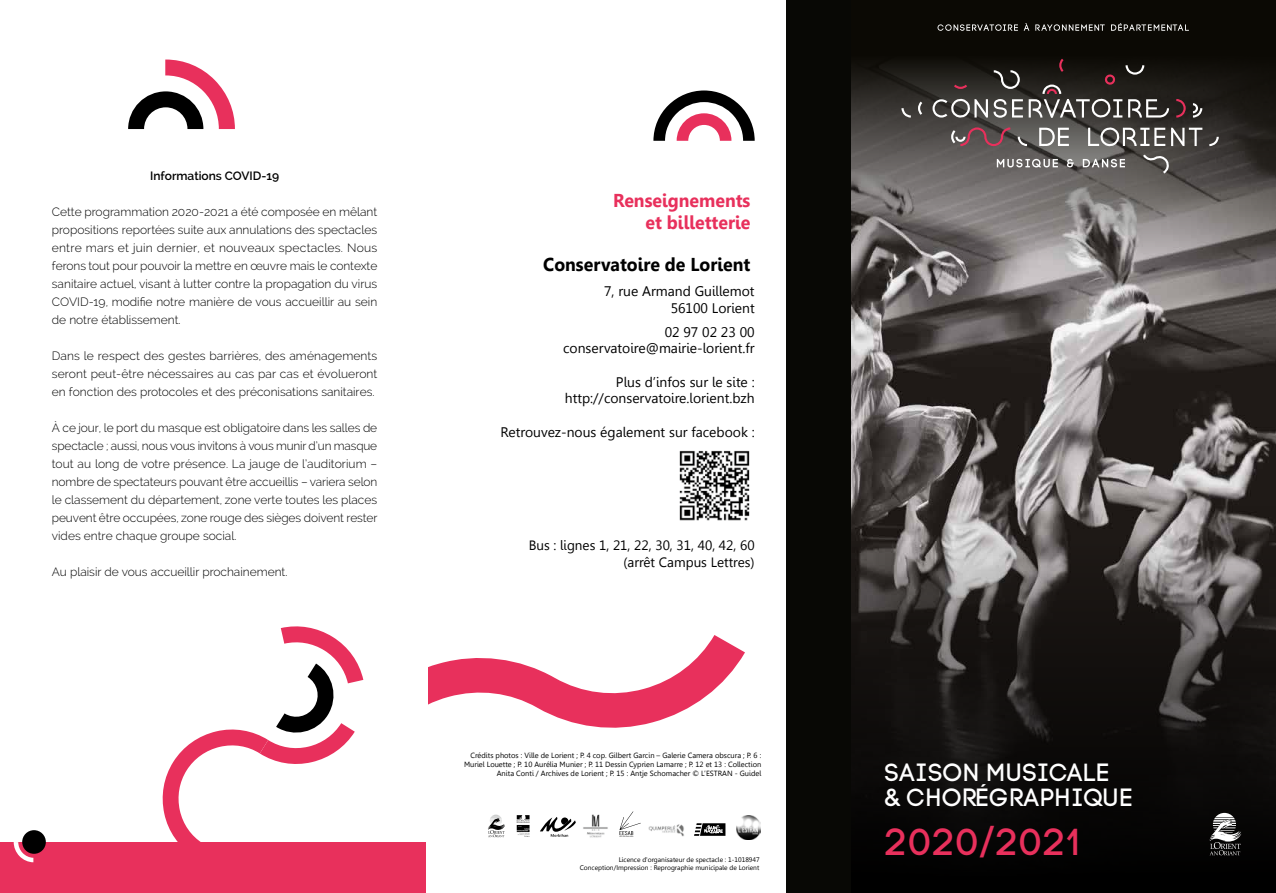
<style>
.page{position:relative;width:1276px;height:893px;background:#fff}
.page>*{position:absolute;margin:0;border:0;box-sizing:border-box;transform-origin:0 0}
.t1{font:37.5px "Code Pro LC";letter-spacing:.02em;color:#e8305c}
.t2{font:24.75px/24.8px "Code Pro LC";color:#fff}
.t3{font:700 18.6px/21.3px "Gisha";color:#e8305c;text-align:right;scale:.95 1}
.t4{font:700 18.6px "Gisha";color:#000;scale:.95 1}
.t5{font:13.8px/16.6px "Gisha";color:#000;text-align:right}
.t6{font:13.5px/16px "Gisha";color:#000;text-align:right}
.t7{font:300 12px/18px "Raleway";color:#000;text-align:justify}
.t8{font:600 12px "Raleway";color:#000}
.t9{font:7.5px/9px "Gisha";color:#000;text-align:right}
.t10{font:6.6px "Gisha";color:#000}
</style>
<div class="page">
<div style="left:850px;top:0;width:426px;height:893px;background:#0b0904"></div>
<img style="left:851px;top:58px;width:425px;height:448px">
<svg style="left:851px;top:506px;width:425px;height:387px"></svg>
<svg style="left:1209px;top:813px;width:32px;height:42px"></svg>
<svg style="left:1176px;top:99px;width:9px;height:19px"></svg>
<svg style="left:1171px;top:128px;width:31px;height:18px"></svg>
<svg style="left:1088px;top:127px;width:77px;height:19px"></svg>
<svg style="left:997px;top:159px;width:61px;height:8px"></svg>
<svg style="left:1066px;top:159px;width:7px;height:8px"></svg>
<svg style="left:1082px;top:159px;width:43px;height:8px"></svg>
<svg style="left:1143px;top:155px;width:26px;height:19px"></svg>
<svg style="left:1209px;top:137px;width:9px;height:9px"></svg>
<svg style="left:918px;top:102px;width:4px;height:13px"></svg>
<svg style="left:901px;top:108px;width:10px;height:10px"></svg>
<svg style="left:932px;top:59px;width:237px;height:59px"></svg>
<svg style="left:951px;top:127px;width:59px;height:19px"></svg>
<svg style="left:1039px;top:128px;width:30px;height:18px"></svg>
<svg style="left:1017px;top:137px;width:10px;height:9px"></svg>
<svg style="left:1193px;top:103px;width:9px;height:15px"></svg>
<svg style="left:937px;top:23px;width:252px;height:8px"></svg>
<svg style="left:653px;top:90px;width:101px;height:51px"></svg>
<svg style="left:428px;top:635px;width:317px;height:205px"></svg>
<div style="left:786px;top:0;width:64px;height:893px;background:#080805"></div>
<img style="left:679px;top:450px;width:71px;height:71px">
<svg style="left:540px;top:817px;width:36px;height:20px"></svg>
<svg style="left:561px;top:817px;width:7px;height:8px"></svg>
<svg style="left:488px;top:815px;width:17px;height:22px"></svg>
<svg style="left:516px;top:815px;width:13px;height:22px"></svg>
<img style="left:581px;top:812px;width:28px;height:28px">
<svg style="left:619px;top:811px;width:22px;height:26px"></svg>
<img style="left:649px;top:823px;width:36px;height:14px">
<svg style="left:694px;top:823px;width:31px;height:13px"></svg>
<img style="left:736px;top:815px;width:24px;height:24px">
<div style="left:0;top:842px;width:425px;height:51px;background:#e8305c"></div>
<div style="left:22px;top:830px;width:24px;height:24px;background:#000;border-radius:50%"></div>
<svg style="left:14px;top:842px;width:19px;height:20px"></svg>
<svg style="left:162px;top:626px;width:201px;height:216px"></svg>
<svg style="left:128px;top:60px;width:107px;height:69px"></svg>
<p class="t8" style="left:150px;top:169px;width:130px">Informations COVID-19</p>
<p class="t7" style="left:52px;top:203px;width:327px">Cette programmation 2020-2021 a été composée en mêlant propositions reportées suite aux annulations des spectacles entre mars et juin dernier, et nouveaux spectacles. Nous ferons tout pour pouvoir la mettre en œuvre mais le contexte sanitaire actuel, visant à lutter contre la propagation du virus COVID-19, modifie notre manière de vous accueillir au sein de notre établissement.</p>
<p class="t7" style="left:52px;top:347px;width:327px">Dans le respect des gestes barrières, des aménagements seront peut-être nécessaires au cas par cas et évolueront en fonction des protocoles et des préconisations sanitaires.</p>
<p class="t7" style="left:52px;top:419px;width:327px">À ce jour, le port du masque est obligatoire dans les salles de spectacle ; aussi, nous vous invitons à vous munir d’un masque tout au long de votre présence. La jauge de l’auditorium – nombre de spectateurs pouvant être accueillis – variera selon le classement du département, zone verte toutes les places peuvent être occupées, zone rouge des sièges doivent rester vides entre chaque groupe social.</p>
<p class="t7" style="left:52px;top:563px;width:237px">Au plaisir de vous accueillir prochainement.</p>
<h3 class="t3" style="left:613px;top:190px;width:146px">Renseignements et billetterie</h3>
<h3 class="t4" style="left:543px;top:254px;width:219px">Conservatoire de Lorient</h3>
<p class="t5" style="left:604px;top:283px;width:152px">7, rue Armand Guillemot<br>56100 Lorient</p>
<p class="t5" style="left:563px;top:324px;width:193px">02 97 02 23 00 conservatoire@mairie-lorient.fr</p>
<p class="t5" style="left:565px;top:374px;width:191px">Plus d’infos sur le site : http://conservatoire.lorient.bzh</p>
<p class="t5" style="left:500px;top:424px;width:256px">Retrouvez-nous également sur facebook :</p>
<p class="t6" style="left:529px;top:538px;width:227px">Bus : lignes 1, 21, 22, 30, 31, 40, 42, 60 (arrêt Campus Lettres)</p>
<p class="t9" style="left:464px;top:751px;width:299px">Crédits photos : Ville de Lorient ; P. 4 cop. Gilbert Garcin – Galerie Camera obscura ; P. 6 :<br>Muriel Louette ; P. 10 Aurélia Munier ; P. 11 Dessin Cyprien Lamarre ; P. 12 et 13 : Collection<br>Anita Conti / Archives de Lorient ; P. 15 : Antje Schomacher © L’ESTRAN - Guidel</p>
<p class="t10" style="left:619px;top:855px;width:142px">Licence d'organisateur de spectacle : 1-1018947</p>
<p class="t10" style="left:580px;top:864px;width:181px">Conception/Impression : Reprographie municipale de Lorient</p>
<h2 class="t2" style="left:884px;top:760px;width:250px">SAISON MUSICALE<br>&amp; CHORÉGRAPHIQUE</h2>
<h1 class="t1" style="left:884px;top:820px;width:198px">2020/2021</h1>
</div>
